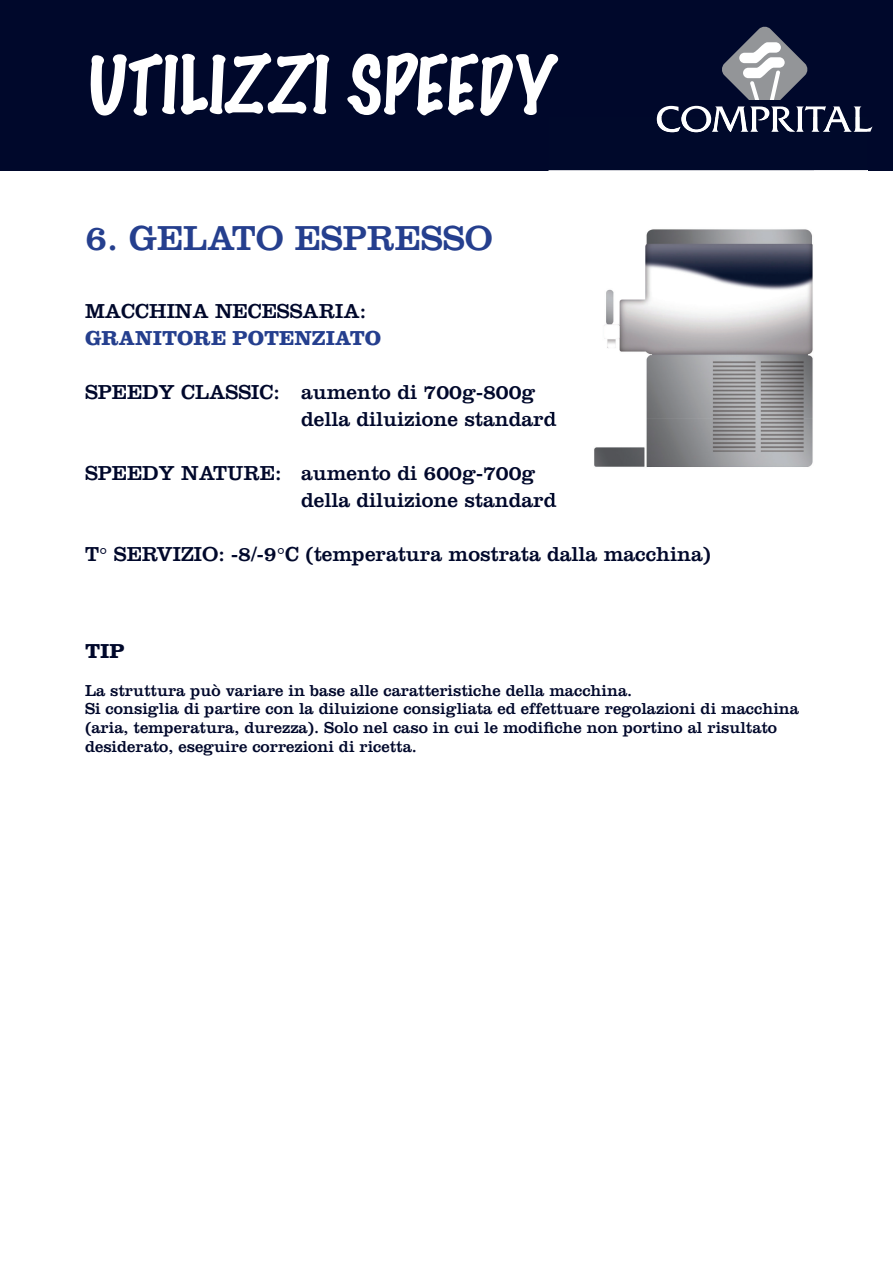
<style>
.page{position:relative;width:893px;height:1263px;background:#fff}
.page>*{position:absolute;margin:0;border:0;box-sizing:border-box;transform-origin:0 0}
.t1{font:100 72px "Marker Felt";color:#fff}
.t2{font:36px "Clarendon";color:#253f8e}
.t3{font:21px/27px "Clarendon";color:#00082b}
.t4{font:700 21px "Clarendon";color:#253f8e}
.t5{font:700 21px "Clarendon";color:#00082b}
.t6{font:16.5px/18.8px "Clarendon";color:#00082b}
</style>
<div class="page">
<div style="left:1px;top:0;width:892px;height:170px;background:#00082b"></div>
<svg style="left:722px;top:26px;width:86px;height:74px"></svg>
<img style="left:549px;top:117px;width:318px;height:391px">
<svg style="left:657px;top:106px;width:215px;height:26px"></svg>
<img style="left:823px;top:117px;width:29px;height:15px">
<img style="left:854px;top:117px;width:13px;height:15px">
<img style="left:549px;top:412px;width:7px;height:14px">
<img style="left:549px;top:493px;width:7px;height:14px">
<h1 class="t1" style="left:86px;top:29px;width:469px">UTILIZZI SPEEDY</h1>
<h2 class="t2" style="left:85px;top:216px;width:409px">6. GELATO ESPRESSO</h2>
<p class="t3" style="left:85px;top:297px;width:283px">MACCHINA NECESSARIA:</p>
<p class="t4" style="left:85px;top:325px;width:298px">GRANITORE POTENZIATO</p>
<p class="t3" style="left:301px;top:378px;width:257px;text-indent:-216px">SPEEDY CLASSIC: aumento di 700g-800g della diluizione standard</p>
<p class="t3" style="left:301px;top:459px;width:257px;text-indent:-216px">SPEEDY NATURE: aumento di 600g-700g della diluizione standard</p>
<p class="t3" style="left:85px;top:540px;width:627px">T° SERVIZIO: -8/-9°C (temperatura mostrata dalla macchina)</p>
<p class="t5" style="left:85px;top:638px;width:41px">TIP</p>
<p class="t6" style="left:85px;top:680px;width:716px">La struttura può variare in base alle caratteristiche della macchina.<br>Si consiglia di partire con la diluizione consigliata ed effettuare regolazioni di macchina (aria, temperatura, durezza). Solo nel caso in cui le modifiche non portino al risultato desiderato, eseguire correzioni di ricetta.</p>
</div>
